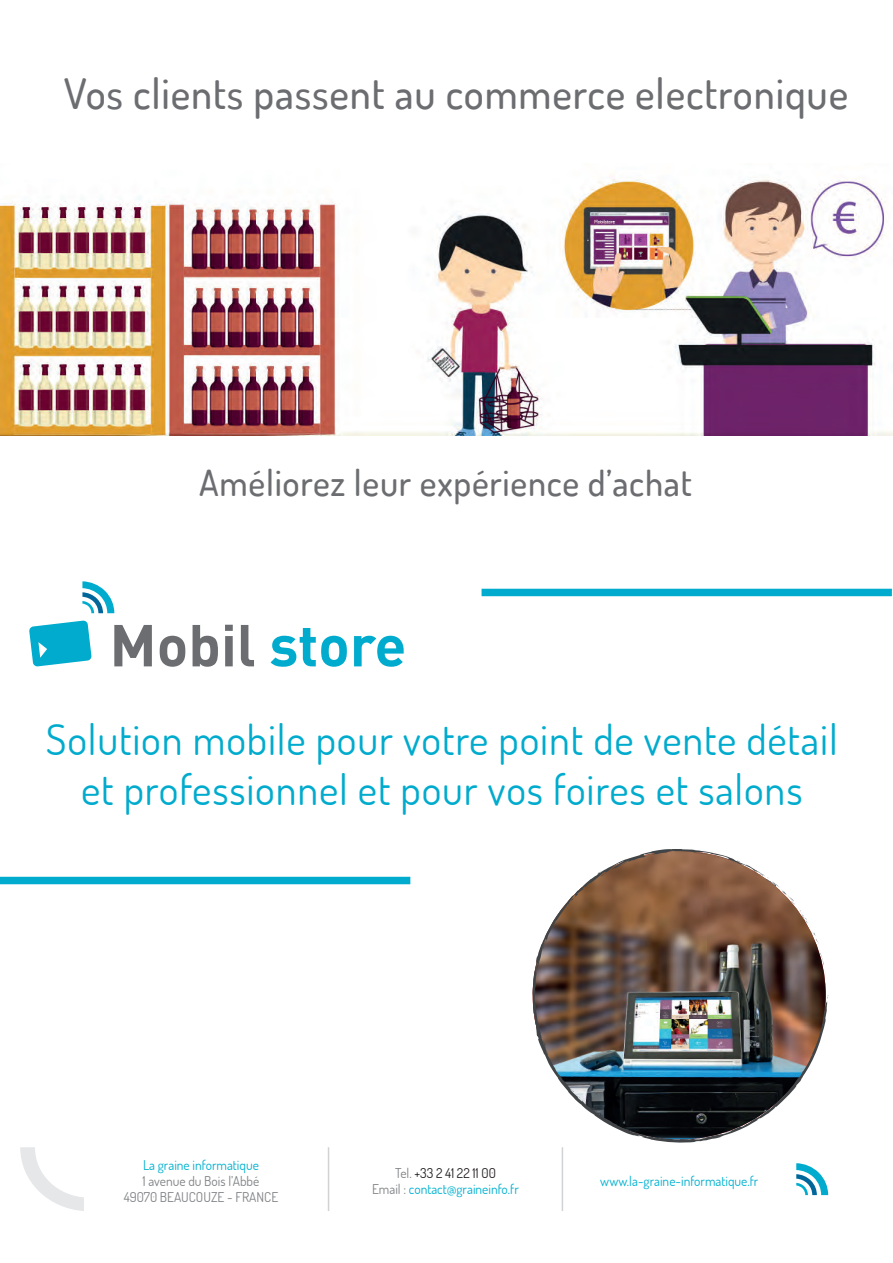
<style>
.page{position:relative;width:893px;height:1263px;background:#fff}
.page>*{position:absolute;margin:0;border:0;box-sizing:border-box;transform-origin:0 0}
.t1{font:42px/50.4px "Terminal Dosis";letter-spacing:.02em;color:#00abcd;text-align:center}
.t2{font:500 42px "Terminal Dosis";letter-spacing:.02em;color:#6c6d70}
.t3{font:500 36px "Terminal Dosis";letter-spacing:.02em;color:#6c6d70}
.t4{font:13.5px/16.2px "Terminal Dosis";color:#00b1d0;text-align:center}
.t5{font:13.5px/16.2px "Terminal Dosis";color:#808285;text-align:center}
.s1{color:#808285}
.s2{color:#231f20}
</style>
<div class="page">
<svg style="left:114px;top:625px;width:38px;height:41px"></svg>
<svg style="left:160px;top:636px;width:25px;height:31px"></svg>
<svg style="left:193px;top:625px;width:25px;height:42px"></svg>
<svg style="left:225px;top:625px;width:8px;height:41px"></svg>
<svg style="left:241px;top:625px;width:13px;height:41px"></svg>
<svg style="left:271px;top:628px;width:76px;height:39px"></svg>
<svg style="left:354px;top:636px;width:50px;height:31px"></svg>
<svg style="left:82px;top:581px;width:32px;height:32px"></svg>
<svg style="left:29px;top:621px;width:63px;height:45px"></svg>
<svg style="left:20px;top:1147px;width:64px;height:64px"></svg>
<hr style="left:328px;top:1147px;width:1px;height:64px;background:#d1d2d4">
<hr style="left:562px;top:1147px;width:1px;height:64px;background:#d1d2d4">
<svg style="left:796px;top:1163px;width:32px;height:32px"></svg>
<img style="left:0;top:178px;width:893px;height:258px">
<div style="left:482px;top:589px;width:410px;height:7px;background:#00abcd"></div>
<div style="left:0;top:877px;width:410px;height:7px;background:#00abcd"></div>
<img style="left:533px;top:849px;width:294px;height:294px">
<svg style="left:737px;top:860px;width:71px;height:64px"></svg>
<svg style="left:690px;top:849px;width:29px;height:8px"></svg>
<svg style="left:649px;top:854px;width:6px;height:2px"></svg>
<svg style="left:598px;top:871px;width:8px;height:5px"></svg>
<svg style="left:550px;top:1067px;width:9px;height:6px"></svg>
<svg style="left:577px;top:1095px;width:3px;height:4px"></svg>
<h1 class="t2" style="left:64px;top:66px;width:786px">Vos clients passent au commerce electronique</h1>
<h2 class="t3" style="left:199px;top:459px;width:494px">Améliorez leur expérience d’achat</h2>
<h1 class="t1" style="left:46px;top:713px;width:793px">Solution mobile pour votre point de vente détail et professionnel et pour vos foires et salons</h1>
<p class="t4" style="left:143px;top:1156px;width:117px">La graine informatique</p>
<p class="t5" style="left:124px;top:1173px;width:156px">1 avenue du Bois l’Abbé<br>49070 BEAUCOUZE - FRANCE</p>
<p class="t4" style="left:372px;top:1164px;width:148px"><span class="s1">Tel.</span> <span class="s2">+33 2 41 22 11 00<br></span><span class="s1">Email :</span> contact@graineinfo.fr</p>
<p class="t4" style="left:600px;top:1173px;width:160px">www.la-graine-informatique.fr</p>
</div>
